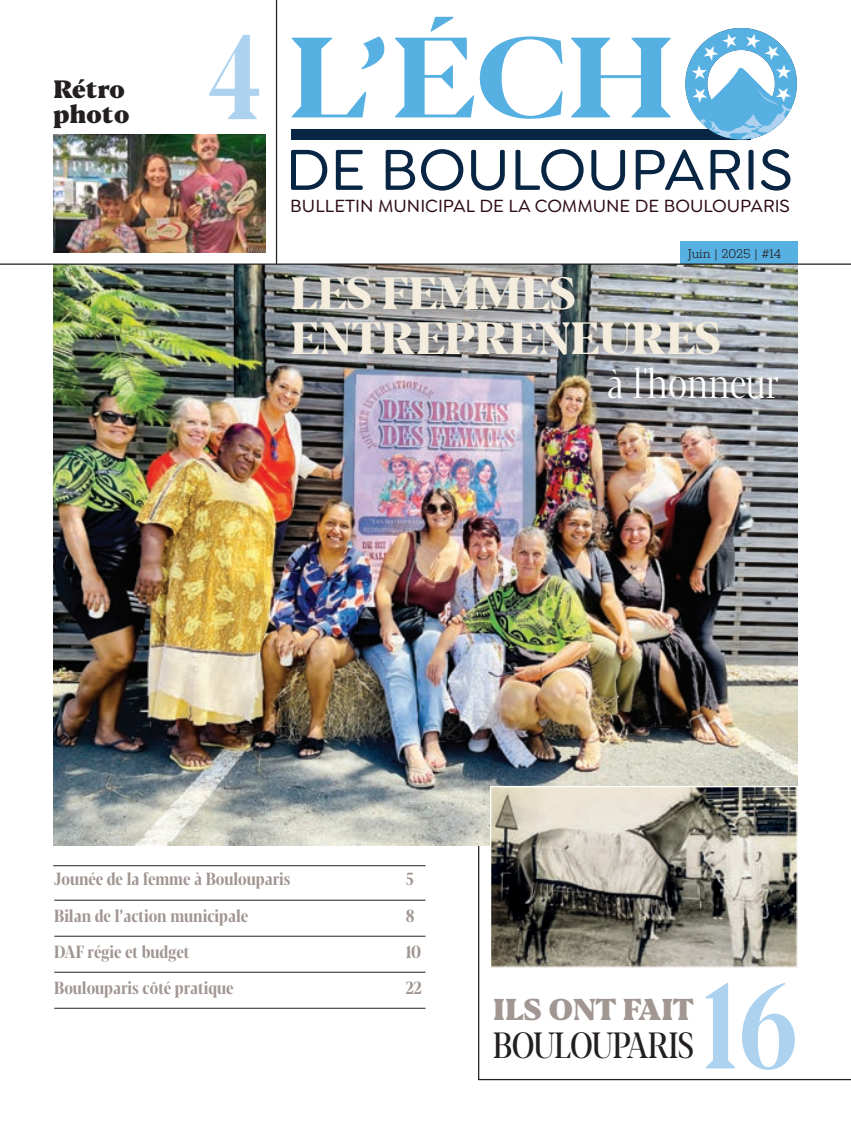
<style>
.page{position:relative;width:851px;height:1131px;background:#fff}
.page>*{position:absolute;margin:0;border:0;box-sizing:border-box;transform-origin:0 0}
.t1{font:500 120px "Blacker Pro Cond Dis";color:#acd2ef}
.t2{font:700 113.38px "Blacker Pro Tit";color:#57b0e2}
.t3{font:500 61.5px "Goldplay";color:#082544}
.t4{font:700 expanded 45px/45px "Blacker Pro Dis";color:#f4edde}
.t5{font:300 42.12px "Blacker Pro Cond Dis";color:#fff}
.t6{font:36.25px "Blacker Pro Cond Dis";letter-spacing:-.02em;color:#231f20}
.t7{font:800 30px "Blacker Pro Tx";letter-spacing:-.02em;color:#a19692}
.t8{font:800 25px/25px "Blacker Pro Tx";letter-spacing:-.005em;color:#231f20}
.t9{font:500 18.75px "Goldplay";color:#2c0a16}
.t10{font:700 17.5px "Blacker Pro Cond Dis";color:#a19692}
.t11{font:600 15px "Rokkitt";letter-spacing:-.02em;color:#231f20}
.s1{font-family:"Blacker Pro Cond Dis";font-weight:500;font-size:120px;color:#acd2ef}
</style>
<div class="page">
<div style="left:291px;top:129px;width:459px;height:10px;background:#082544"></div>
<hr style="left:478px;top:782px;width:1px;height:297px;background:#231f20">
<hr style="left:276px;top:0;width:1px;height:276px;background:#231f20">
<hr style="left:478px;top:1078px;width:372px;height:2px;background:#231f20">
<div style="left:680px;top:241px;width:117px;height:28px;background:#57b0e2"></div>
<img style="left:53px;top:265px;width:744px;height:580px">
<hr style="left:53px;top:865px;width:372px;height:1px;background:#231f20">
<img style="left:492px;top:787px;width:303px;height:178px">
<div style="left:490px;top:785px;width:307px;height:182px;border:1px solid #fff"></div>
<hr style="left:0;top:263px;width:850px;height:2px;background:#231f20">
<img style="left:53px;top:135px;width:213px;height:118px">
<hr style="left:54px;top:899px;width:371px;height:1px;background:#231f20">
<hr style="left:54px;top:935px;width:371px;height:1px;background:#231f20">
<hr style="left:54px;top:971px;width:371px;height:1px;background:#231f20">
<hr style="left:54px;top:1007px;width:371px;height:1px;background:#231f20">
<svg style="left:685px;top:28px;width:111px;height:111px"></svg>
<h3 class="t8" style="left:53px;top:74px;width:78px">Rétro photo</h3>
<h2 class="t2" style="left:208px;top:-5px;width:467px"><span class="s1">4</span> L’ÉCH</h2>
<h3 class="t3" style="left:285px;top:134px;width:509px">DE BOULOUPARIS</h3>
<p class="t9" style="left:290px;top:195px;width:501px">BULLETIN MUNICIPAL DE LA COMMUNE DE BOULOUPARIS</p>
<p class="t11" style="left:687px;top:243px;width:95px">Juin | 2025 | #14</p>
<h3 class="t4" style="left:291px;top:267px;width:431px">LES FEMMES<br>ENTREPRENEURES</h3>
<h3 class="t5" style="left:606px;top:356px;width:174px">à l'honneur</h3>
<p class="t10" style="left:54px;top:867px;width:238px">Jounée de la femme à Boulouparis</p>
<p class="t10" style="left:405px;top:867px;width:9px">5</p>
<p class="t10" style="left:54px;top:903px;width:195px">Bilan de l’action municipale</p>
<p class="t10" style="left:405px;top:903px;width:10px">8</p>
<p class="t10" style="left:54px;top:939px;width:136px">DAF régie et budget</p>
<p class="t10" style="left:405px;top:939px;width:17px">10</p>
<p class="t10" style="left:54px;top:975px;width:180px">Boulouparis côté pratique</p>
<p class="t10" style="left:405px;top:975px;width:18px">22</p>
<h3 class="t7" style="left:493px;top:985px;width:202px">ILS ONT FAIT</h3>
<h3 class="t6" style="left:493px;top:1021px;width:203px">BOULOUPARIS</h3>
<h1 class="t1" style="left:701px;top:945px;width:98px">16</h1>
</div>
